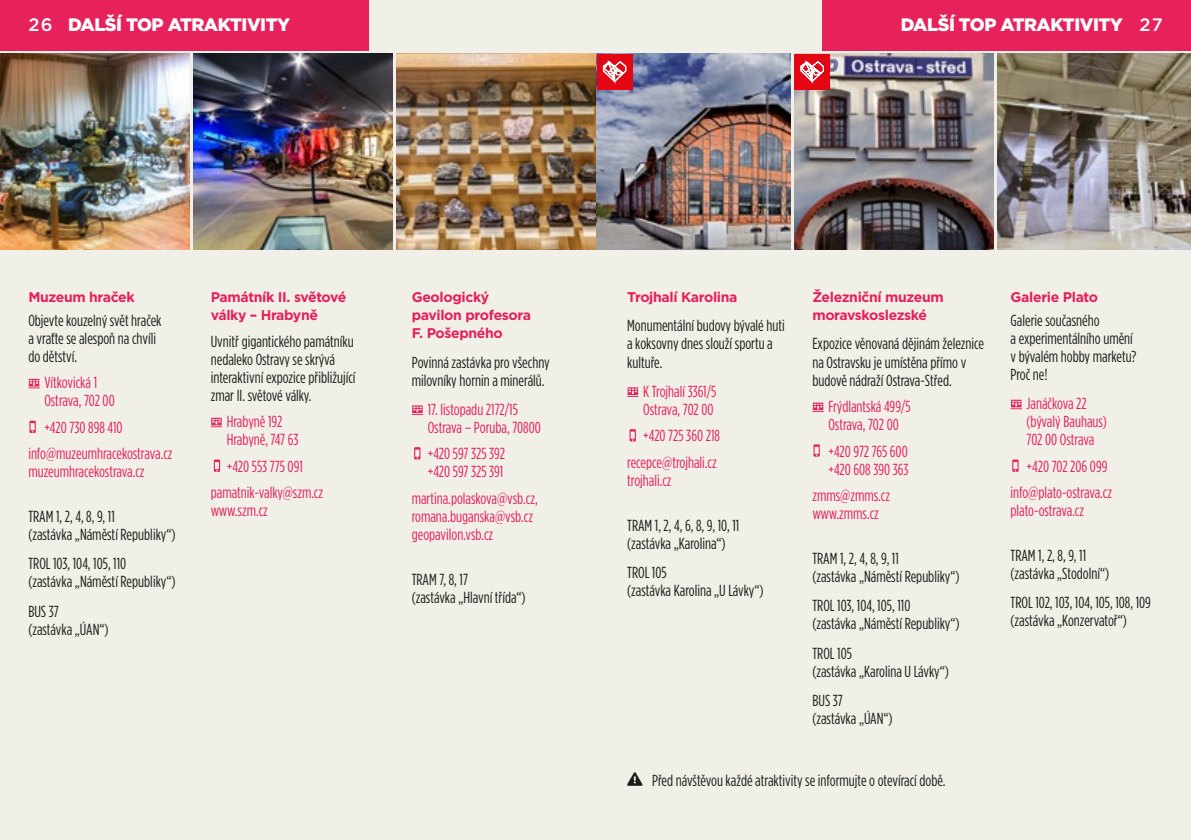
<style>
.page{position:relative;width:1191px;height:840px;background:#fff}
.page>*{position:absolute;margin:0;border:0;box-sizing:border-box;transform-origin:0 0}
.t1{font:18px "Gotham Black CE";letter-spacing:-.025em;color:#fff}
.t2{font:16px/18px "Gotham Condensed";color:#1d1d1b}
.t3{font:16px/18px "Gotham Condensed";color:#e71f5b}
.t4{font:700 14px/18px "Gotham Bold CE";letter-spacing:-.025em;color:#e71f5b}
.s1{font-family:"Gotham Medium CE";font-weight:500}
</style>
<div class="page">
<div style="left:0;top:0;width:1191px;height:839px;background:#f0f0e8"></div>
<img style="left:0;top:54px;width:189px;height:195px">
<img style="left:597px;top:54px;width:193px;height:195px">
<img style="left:794px;top:54px;width:199px;height:195px">
<img style="left:396px;top:54px;width:199px;height:195px">
<img style="left:997px;top:54px;width:194px;height:195px">
<div style="left:597px;top:54px;width:35px;height:35px;background:#e30613"></div>
<svg style="left:603px;top:60px;width:23px;height:24px"></svg>
<div style="left:794px;top:54px;width:36px;height:35px;background:#e30613"></div>
<svg style="left:800px;top:60px;width:24px;height:24px"></svg>
<svg style="left:28px;top:378px;width:12px;height:10px"></svg>
<svg style="left:29px;top:420px;width:7px;height:12px"></svg>
<svg style="left:412px;top:405px;width:11px;height:9px"></svg>
<svg style="left:414px;top:447px;width:6px;height:12px"></svg>
<svg style="left:812px;top:402px;width:11px;height:10px"></svg>
<svg style="left:813px;top:444px;width:7px;height:12px"></svg>
<svg style="left:627px;top:387px;width:11px;height:9px"></svg>
<svg style="left:629px;top:429px;width:7px;height:12px"></svg>
<svg style="left:1010px;top:399px;width:12px;height:10px"></svg>
<svg style="left:1012px;top:459px;width:6px;height:12px"></svg>
<svg style="left:627px;top:772px;width:16px;height:13px"></svg>
<img style="left:193px;top:54px;width:199px;height:195px">
<svg style="left:211px;top:417px;width:11px;height:10px"></svg>
<svg style="left:214px;top:459px;width:6px;height:12px"></svg>
<div style="left:0;top:0;width:369px;height:51px;background:#e7215b"></div>
<div style="left:822px;top:0;width:369px;height:51px;background:#e7215b"></div>
<p class="t1" style="left:28px;top:14px;width:263px"><span class="s1">26</span> DALŠÍ TOP ATRAKTIVITY</p>
<p class="t1" style="left:900px;top:14px;width:263px">DALŠÍ TOP ATRAKTIVITY <span class="s1">27</span></p>
<p class="t4" style="left:28px;top:288px;width:108px">Muzeum hraček</p>
<p class="t2" style="left:28px;top:311px;width:135px">Objevte kouzelný svět hraček a vraťte se alespoň na chvíli do dětství.</p>
<p class="t3" style="left:44px;top:373px;width:72px">Vítkovická 1<br>Ostrava, 702 00</p>
<p class="t3" style="left:28px;top:413px;width:146px;line-height:26.4px;text-indent:16px">+420 730 898 410 info@muzeumhracekostrava.cz</p>
<p class="t3" style="left:28px;top:462px;width:118px">muzeumhracekostrava.cz</p>
<p class="t2" style="left:28px;top:507px;width:149px">TRAM 1, 2, 4, 8, 9, 11<br>(zastávka „Náměstí Republiky“)</p>
<p class="t2" style="left:28px;top:554px;width:149px">TROL 103, 104, 105, 110<br>(zastávka „Náměstí Republiky“)</p>
<p class="t2" style="left:28px;top:601px;width:82px">BUS 37<br>(zastávka „ÚAN“)</p>
<p class="t4" style="left:211px;top:288px;width:137px">Památník II. světové války – Hrabyně</p>
<p class="t2" style="left:211px;top:332px;width:146px">Uvnitř gigantického památníku nedaleko Ostravy se skrývá interaktivní expozice přibližující zmar II. světové války.</p>
<p class="t3" style="left:227px;top:412px;width:73px">Hrabyně 192<br>Hrabyně, 747 63</p>
<p class="t3" style="left:211px;top:452px;width:114px;line-height:26.6px;text-align:center">+420 553 775 091 pamatnik-valky@szm.cz</p>
<p class="t3" style="left:211px;top:501px;width:59px">www.szm.cz</p>
<p class="t4" style="left:412px;top:288px;width:121px">Geologický pavilon profesora<br>F. Pošepného</p>
<p class="t2" style="left:412px;top:352px;width:140px">Povinná zastávka pro všechny milovníky hornin a minerálů.</p>
<p class="t3" style="left:428px;top:400px;width:115px">17. listopadu 2172/15<br>Ostrava – Poruba, 70800</p>
<p class="t3" style="left:428px;top:444px;width:79px">+420 597 325 392 +420 597 325 391</p>
<p class="t3" style="left:412px;top:489px;width:127px">martina.polaskova@vsb.cz, romana.buganska@vsb.cz geopavilon.vsb.cz</p>
<p class="t2" style="left:412px;top:569px;width:115px">TRAM 7, 8, 17<br>(zastávka „Hlavní třída“)</p>
<p class="t4" style="left:627px;top:288px;width:112px">Trojhalí Karolina</p>
<p class="t2" style="left:627px;top:316px;width:159px">Monumentální budovy bývalé huti a koksovny dnes slouží sportu a kultuře.</p>
<p class="t3" style="left:643px;top:382px;width:75px">K Trojhalí 3361/5<br>Ostrava, 702 00</p>
<p class="t3" style="left:627px;top:422px;width:94px;line-height:26.6px;text-align:right">+420 725 360 218 recepce@trojhali.cz</p>
<p class="t3" style="left:627px;top:471px;width:46px">trojhali.cz</p>
<p class="t2" style="left:627px;top:515px;width:114px">TRAM 1, 2, 4, 6, 8, 9, 10, 11 (zastávka „Karolina“)</p>
<p class="t2" style="left:627px;top:563px;width:138px">TROL 105<br>(zastávka Karolina „U Lávky“)</p>
<p class="t4" style="left:812px;top:288px;width:133px">Železniční muzeum moravskoslezské</p>
<p class="t2" style="left:812px;top:334px;width:173px">Expozice věnovaná dějinám železnice na Ostravsku je umístěna přímo v budově nádraží Ostrava-Střed.</p>
<p class="t3" style="left:828px;top:397px;width:84px">Frýdlantská 499/5<br>Ostrava, 702 00</p>
<p class="t3" style="left:828px;top:441px;width:82px">+420 972 765 600 +420 608 390 363</p>
<p class="t3" style="left:812px;top:486px;width:79px">zmms@zmms.cz www.zmms.cz</p>
<p class="t2" style="left:812px;top:548px;width:149px">TRAM 1, 2, 4, 8, 9, 11<br>(zastávka „Náměstí Republiky“)</p>
<p class="t2" style="left:812px;top:596px;width:149px">TROL 103, 104, 105, 110<br>(zastávka „Náměstí Republiky“)</p>
<p class="t2" style="left:812px;top:643px;width:138px">TROL 105<br>(zastávka „Karolina U Lávky“)</p>
<p class="t2" style="left:812px;top:690px;width:82px">BUS 37<br>(zastávka „ÚAN“)</p>
<p class="t2" style="left:652px;top:770px;width:295px">Před návštěvou každé atraktivity se informujte o otevírací době.</p>
<p class="t4" style="left:1010px;top:288px;width:89px">Galerie Plato</p>
<p class="t2" style="left:1010px;top:311px;width:127px">Galerie současného<br>a experimentálního umění v bývalém hobby marketu?<br>Proč ne!</p>
<p class="t3" style="left:1026px;top:394px;width:82px">Janáčkova 22 (bývalý Bauhaus)<br>702 00 Ostrava</p>
<p class="t3" style="left:1010px;top:452px;width:103px;line-height:26.6px;text-align:right">+420 702 206 099 info@plato-ostrava.cz</p>
<p class="t3" style="left:1010px;top:501px;width:75px">plato-ostrava.cz</p>
<p class="t2" style="left:1010px;top:546px;width:100px">TRAM 1, 2, 8, 9, 11 (zastávka „Stodolní“)</p>
<p class="t2" style="left:1010px;top:593px;width:142px">TROL 102, 103, 104, 105, 108, 109 (zastávka „Konzervatoř“)</p>
</div>
